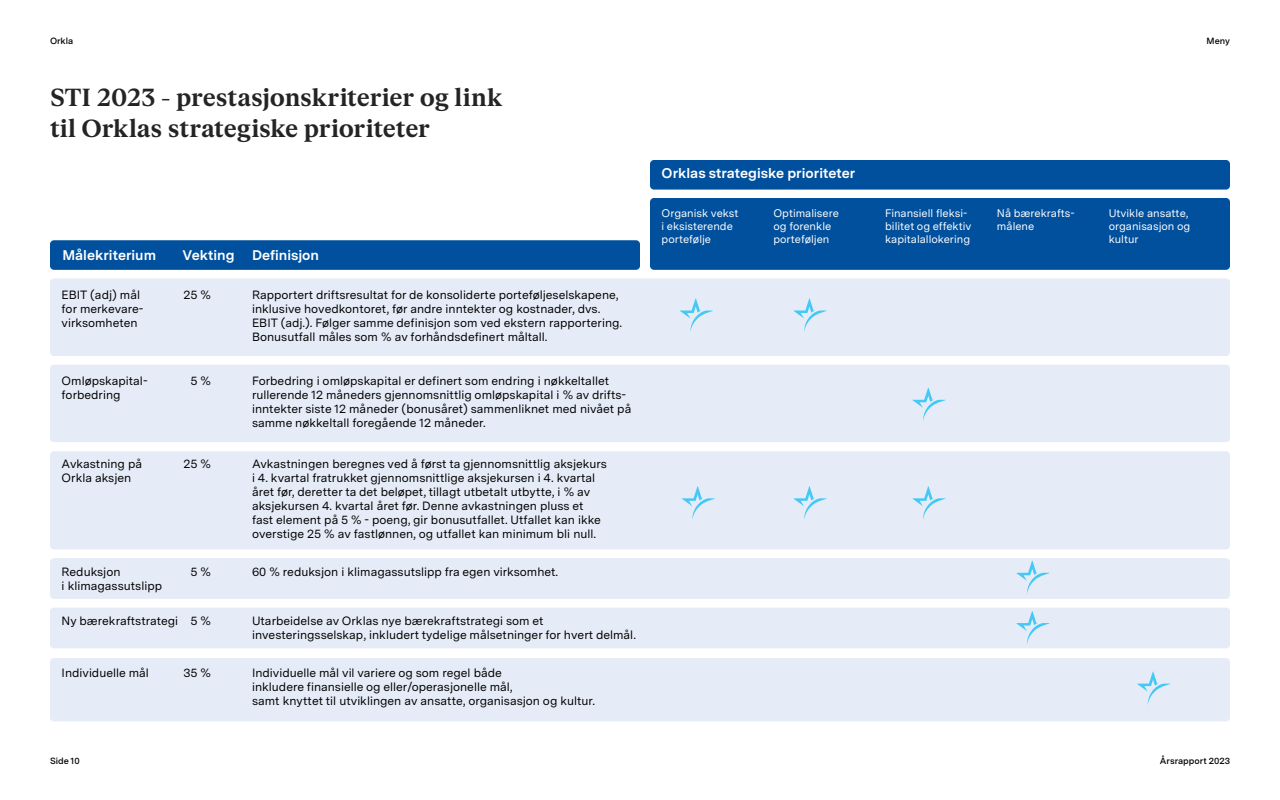
<style>
.page{position:relative;width:1280px;height:800px;background:#fff}
.page>*{position:absolute;margin:0;border:0;box-sizing:border-box;transform-origin:0 0}
._2_Heading_24pt{font:700 24px/31.3px "FK Roman Standard";letter-spacing:-.01em;color:#242424}
.Body_14pt{font:700 14px "Messina Sans";color:#fff}
.Body_12pt{font:12px/14px "Messina Sans";color:#000}
.t1{font:11px/13.2px "Messina Sans";color:#fff}
.t2{font:600 9px "Messina Sans";color:#000}
</style>
<div class="page">
<div style="left:50px;top:240px;width:590px;height:30px;background:#00509e;border-radius:4px"></div>
<div style="left:50px;top:278px;width:1180px;height:78px;background:#e6ecf7;border-radius:4px"></div>
<div style="left:50px;top:365px;width:1180px;height:77px;background:#e6ecf7;border-radius:4px"></div>
<div style="left:50px;top:451px;width:1180px;height:99px;background:#e6ecf7;border-radius:4px"></div>
<div style="left:50px;top:558px;width:1180px;height:41px;background:#e6ecf7;border-radius:4px"></div>
<div style="left:50px;top:608px;width:1180px;height:40px;background:#e6ecf7;border-radius:4px"></div>
<div style="left:50px;top:658px;width:1180px;height:63px;background:#e6ecf7;border-radius:4px"></div>
<div style="left:650px;top:160px;width:580px;height:30px;background:#00509e;border-radius:4px"></div>
<div style="left:650px;top:198px;width:580px;height:72px;background:#00509e;border-radius:4px"></div>
<svg style="left:680px;top:298px;width:33px;height:34px"></svg>
<svg style="left:682px;top:486px;width:33px;height:34px"></svg>
<svg style="left:794px;top:298px;width:33px;height:34px"></svg>
<svg style="left:794px;top:486px;width:33px;height:34px"></svg>
<svg style="left:913px;top:388px;width:32px;height:33px"></svg>
<svg style="left:913px;top:486px;width:32px;height:34px"></svg>
<svg style="left:1016px;top:561px;width:33px;height:33px"></svg>
<svg style="left:1016px;top:611px;width:33px;height:33px"></svg>
<svg style="left:1137px;top:671px;width:33px;height:34px"></svg>
<p class="t2" style="left:50px;top:35px;width:25px">Orkla</p>
<p class="_2_Heading_24pt" style="left:50px;top:80px;width:454px">STI 2023 - prestasjonskriterier og link til Orklas strategiske prioriteter</p>
<p class="Body_14pt" style="left:62px;top:244px;width:95px">Målekriterium</p>
<p class="Body_12pt" style="left:62px;top:288px;width:83px">EBIT (adj) mål for merkevare&shy;virksomheten</p>
<p class="Body_14pt" style="left:183px;top:244px;width:53px">Vekting</p>
<p class="Body_14pt" style="left:252px;top:244px;width:69px">Definisjon</p>
<p class="Body_12pt" style="left:252px;top:288px;width:372px">Rapportert driftsresultat for de konsoliderte porteføljeselskapene, inklusive hovedkontoret, før andre inntekter og kostnader, dvs.<br>EBIT (adj.). Følger samme definisjon som ved ekstern rapportering.<br>Bonusutfall måles som % av forhåndsdefinert måltall.</p>
<p class="Body_12pt" style="left:252px;top:374px;width:381px">Forbedring i omløpskapital er definert som endring i nøkkeltallet rullerende 12 måneders gjennomsnittlig omløpskapital i % av drifts&shy;inntekter siste 12 måneder (bonusåret) sammenliknet med nivået på samme nøkkeltall foregående 12 måneder.</p>
<p class="Body_12pt" style="left:252px;top:456px;width:356px">Avkastningen beregnes ved å først ta gjennomsnittlig aksjekurs i 4. kvartal fratrukket gjennomsnittlige aksjekursen i 4. kvartal året før, deretter ta det beløpet, tillagt utbetalt utbytte, i % av aksjekursen 4. kvartal året før. Denne avkastningen pluss et fast element på 5 % - poeng, gir bonusutfallet. Utfallet kan ikke overstige 25 % av fastlønnen, og utfallet kan minimum bli null.</p>
<p class="Body_12pt" style="left:252px;top:565px;width:308px">60 % reduksjon i klimagassutslipp fra egen virksomhet.</p>
<p class="Body_12pt" style="left:252px;top:613px;width:385px">Utarbeidelse av Orklas nye bærekraftstrategi som et investeringsselskap, inkludert tydelige målsetninger for hvert delmål.</p>
<p class="Body_12pt" style="left:252px;top:665px;width:345px">Individuelle mål vil variere og som regel både<br>inkludere finansielle og eller/operasjonelle mål,<br>samt knyttet til utviklingen av ansatte, organisasjon og kultur.</p>
<p class="Body_12pt" style="left:183px;top:288px;width:29px">25 %</p>
<p class="Body_12pt" style="left:62px;top:374px;width:88px">Omløpskapital&shy;forbedring</p>
<p class="Body_12pt" style="left:190px;top:374px;width:22px">5 %</p>
<p class="Body_12pt" style="left:62px;top:456px;width:82px">Avkastning på<br>Orkla aksjen</p>
<p class="Body_12pt" style="left:183px;top:456px;width:29px">25 %</p>
<p class="Body_12pt" style="left:190px;top:565px;width:22px">5 %</p>
<p class="Body_12pt" style="left:190px;top:613px;width:22px">5 %</p>
<p class="Body_12pt" style="left:62px;top:565px;width:102px">Reduksjon<br>i klimagassutslipp</p>
<p class="Body_12pt" style="left:62px;top:613px;width:118px">Ny bærekraftstrategi</p>
<p class="Body_12pt" style="left:62px;top:665px;width:89px">Individuelle mål</p>
<p class="Body_12pt" style="left:183px;top:665px;width:29px">35 %</p>
<p class="t2" style="left:1207px;top:35px;width:25px">Meny</p>
<p class="Body_14pt" style="left:662px;top:163px;width:195px">Orklas strategiske prioriteter</p>
<p class="t1" style="left:662px;top:206px;width:78px">Organisk vekst i eksisterende portefølje</p>
<p class="t1" style="left:773px;top:206px;width:67px">Optimalisere og forenkle porteføljen</p>
<p class="t1" style="left:885px;top:206px;width:88px">Finansiell fleksi&shy;bilitet og effektiv kapitalallokering</p>
<p class="t1" style="left:997px;top:206px;width:78px">Nå bærekrafts&shy;målene</p>
<p class="t1" style="left:1109px;top:206px;width:83px">Utvikle ansatte, organisasjon og kultur</p>
<p class="t2" style="left:50px;top:755px;width:31px">Side 10</p>
<p class="t2" style="left:1160px;top:755px;width:72px">Årsrapport 2023</p>
</div>
